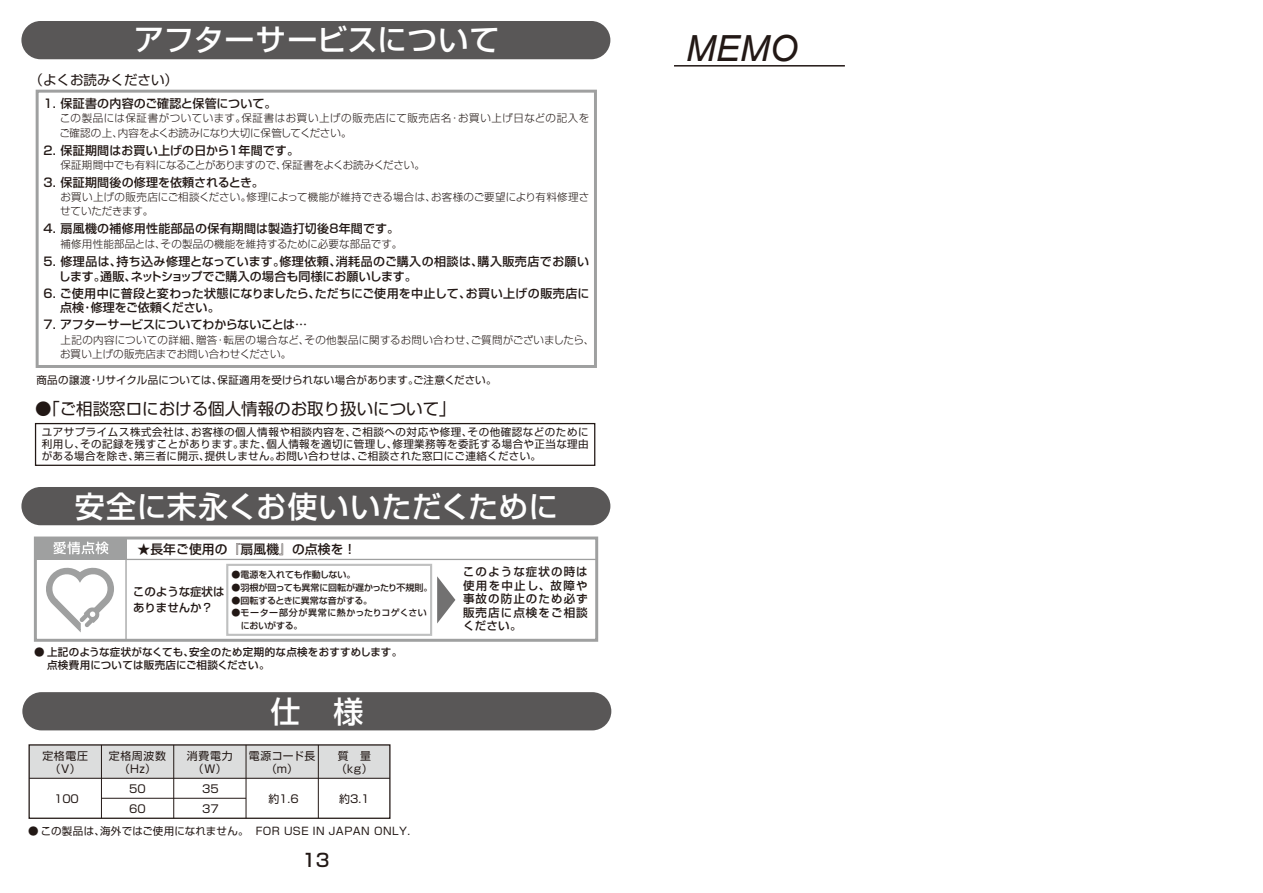
<style>
.page{position:relative;width:1263px;height:893px;background:#fff}
.page>*{position:absolute;margin:0;border:0;box-sizing:border-box;transform-origin:0 0}
.t1{font:italic 36px "Arial";color:#221815}
.t2{font:500 30px "Shin Go Pro";letter-spacing:.015em;color:#fff}
.t3{font:500 18px "Shin Go Pro";color:#221815}
.t4{font:16.5px "Shin Go Pro";color:#221815}
.t5{font:13.5px "Shin Go Pro";color:#221815}
.t6{font:500 12.75px "Shin Go Pro";letter-spacing:.01em;color:#221815}
.t7{font:500 12px/14.7px "Shin Go Pro";letter-spacing:.015em;color:#221815}
.t8{font:500 12px "Shin Go Pro";letter-spacing:-.02em;color:#221815}
.t9{font:500 11.55px/13.5px "Shin Go Pro";letter-spacing:.095em;color:#221815;text-align:justify}
.t10{font:500 11.55px/16.5px "Shin Go Pro";letter-spacing:-.005em;color:#221815}
.t11{font:10.95px/19.8px "Shin Go Pro";color:#221815}
.t12{font:10.8px/13.2px "Shin Go Pro";letter-spacing:.06em;color:#221815;text-align:center}
.t13{font:300 10.5px/14.2px "Shin Go Pro";letter-spacing:.02em;color:#221815}
.t14{font:10.5px/12px "Shin Go Pro";letter-spacing:.035em;color:#221815;text-align:justify}
.t15{font:500 10.5px/13.5px "Shin Go Pro";letter-spacing:.02em;color:#221815}
.t16{font:10.5px "Shin Go Pro";letter-spacing:.015em;color:#221815}
.t17{font:300 10.5px "Shin Go Pro";letter-spacing:-.015em;color:#221815}
.t18{font:500 9px "Shin Go Pro";letter-spacing:-.005em;color:#221815}
.t19{font:500 9px/12.8px "Shin Go Pro";letter-spacing:.035em;color:#221815}
</style>
<div class="page">
<hr style="left:674px;top:65px;width:171px;height:2px;background:#221815">
<div style="left:22px;top:692px;width:589px;height:38px;background:#595757;border-radius:19px"></div>
<div style="left:21px;top:21px;width:589px;height:38px;background:#595757;border-radius:19px"></div>
<div style="left:36px;top:90px;width:561px;height:278px;border:3px solid #9fa0a0"></div>
<div style="left:35px;top:423px;width:560px;height:43px;border:1px solid #221815"></div>
<div style="left:34px;top:536px;width:564px;height:106px;border:3px solid #9fa0a0"></div>
<div style="left:36px;top:539px;width:91px;height:21px;background:#9fa0a0"></div>
<svg style="left:53px;top:541px;width:56px;height:13px"></svg>
<svg style="left:46px;top:567px;width:68px;height:66px"></svg>
<hr style="left:125px;top:539px;width:2px;height:101px;background:#9fa0a0">
<hr style="left:126px;top:559px;width:470px;height:1px;background:#9fa0a0">
<div style="left:226px;top:564px;width:206px;height:72px;border:2px solid #bfc0c0"></div>
<svg style="left:437px;top:576px;width:18px;height:47px"></svg>
<div style="left:21px;top:487px;width:589px;height:38px;background:#595757;border-radius:19px"></div>
<div style="left:29px;top:745px;width:361px;height:33px;background:#dcdddd"></div>
<div style="left:29px;top:744px;width:361px;height:75px;border:1px solid #221815"></div>
<hr style="left:29px;top:778px;width:361px;height:1px;background:#221815">
<hr style="left:101px;top:798px;width:145px;height:1px;background:#221815">
<hr style="left:101px;top:745px;width:1px;height:73px;background:#221815">
<hr style="left:173px;top:745px;width:1px;height:73px;background:#221815">
<hr style="left:246px;top:745px;width:1px;height:73px;background:#221815">
<hr style="left:318px;top:745px;width:1px;height:73px;background:#221815">
<h2 class="t2" style="left:134px;top:15px;width:367px">アフターサービスについて</h2>
<p class="t5" style="left:30px;top:68px;width:150px">（よくお読みください）</p>
<p class="t7" style="left:44px;top:95px;width:235px">1. 保証書の内容のご確認と保管について。</p>
<p class="t13" style="left:59px;top:110px;width:531px">この製品には保証書がついています。保証書はお買い上げの販売店にて販売店名･お買い上げ日などの記入をご確認の上、内容をよくお読みになり大切に保管してください。</p>
<p class="t7" style="left:44px;top:141px;width:257px">2. 保証期間はお買い上げの日から1年間です。</p>
<p class="t17" style="left:61px;top:156px;width:366px">保証期間中でも有料になることがありますので､保証書をよくお読みください。</p>
<p class="t7" style="left:44px;top:173px;width:222px">3. 保証期間後の修理を依頼されるとき。</p>
<p class="t13" style="left:60px;top:189px;width:531px">お買い上げの販売店にご相談ください。修理によって機能が維持できる場合は､お客様のご要望により有料修理させていただきます。</p>
<p class="t7" style="left:44px;top:220px;width:357px">4. 扇風機の補修用性能部品の保有期間は製造打切後8年間です。</p>
<p class="t13" style="left:61px;top:235px;width:343px">補修用性能部品とは､その製品の機能を維持するために必要な部品です。</p>
<p class="t7" style="left:59px;top:253px;width:532px;text-indent:-15px">5. 修理品は、持ち込み修理となっています。修理依頼、消耗品のご購入の相談は、購入販売店でお願いします。通販、ネットショップでご購入の場合も同様にお願いします。</p>
<p class="t7" style="left:60px;top:285px;width:531px;line-height:14.2px;text-indent:-16px">6. ご使用中に普段と変わった状態になりましたら､ただちにご使用を中止して､お買い上げの販売店に点検･修理をご依頼ください。</p>
<p class="t8" style="left:44px;top:315px;width:265px">7. アフターサービスについてわからないことは…</p>
<p class="t13" style="left:60px;top:331px;width:531px">上記の内容についての詳細、贈答･転居の場合など､その他製品に関するお問い合わせ､ご質問がございましたら､お買い上げの販売店までお問い合わせください。</p>
<p class="t16" style="left:36px;top:371px;width:462px">商品の譲渡・リサイクル品については、保証適用を受けられない場合があります。ご注意ください。</p>
<h3 class="t4" style="left:35px;top:395px;width:414px">●｢ご相談窓ロにおける個人情報のお取り扱いについて｣</h3>
<p class="t14" style="left:42px;top:425px;width:548px">ユアサプライムス株式会社は､お客様の個人情報や相談内容を､ご相談への対応や修理､その他確認などのために利用し､その記録を残すことがあります｡また､個人情報を適切に管理し､修理業務等を委託する場合や正当な理由がある場合を除き､第三者に開示､提供しません｡お問い合わせは､ご相談された窓口にご連絡ください。</p>
<h2 class="t2" style="left:75px;top:482px;width:485px">安全に末永くお使いいただくために</h2>
<p class="t6" style="left:138px;top:539px;width:220px">★長年ご使用の『扇風機』の点検を！</p>
<p class="t10" style="left:133px;top:582px;width:93px">このような症状はありませんか？</p>
<p class="t9" style="left:463px;top:564px;width:126px">このような症状の時は使用を中止し、故障や事故の防止のため必ず販売店に点検をご相談ください。</p>
<p class="t18" style="left:232px;top:567px;width:125px">● 電源を入れても作動しない。</p>
<p class="t18" style="left:232px;top:580px;width:202px">● 羽根が回っても異常に回転が遅かったり不規則。</p>
<p class="t18" style="left:232px;top:593px;width:142px">● 回転するときに異常な音がする。</p>
<p class="t19" style="left:241px;top:605px;width:188px;text-indent:-9px">● モーター部分が異常に熱かったりコゲくさいにおいがする。</p>
<p class="t15" style="left:47px;top:643px;width:357px;text-indent:-13px">● 上記のような症状がなくても、安全のため定期的な点検をおすすめします。点検費用については販売店にご相談ください。</p>
<p class="t12" style="left:42px;top:748px;width:47px">定格電圧（V）</p>
<p class="t11" style="left:54px;top:788px;width:26px">100</p>
<p class="t12" style="left:109px;top:748px;width:59px">定格周波数（Hz）</p>
<p class="t11" style="left:129px;top:778px;width:18px">50<br>60</p>
<p class="t12" style="left:187px;top:748px;width:47px">消費電力（W）</p>
<p class="t11" style="left:202px;top:778px;width:18px">35<br>37</p>
<h2 class="t2" style="left:270px;top:687px;width:94px">仕　様</h2>
<p class="t12" style="left:249px;top:748px;width:68px">電源コード長（m）</p>
<p class="t11" style="left:268px;top:788px;width:32px">約1.6</p>
<p class="t12" style="left:336px;top:748px;width:38px;text-align:left">質　量（kg）</p>
<p class="t11" style="left:339px;top:788px;width:32px">約3.1</p>
<p class="t14" style="left:28px;top:823px;width:383px">● この製品は､海外ではご使用になれません。　FOR USE IN JAPAN ONLY.</p>
<h3 class="t3" style="left:302px;top:845px;width:29px">13</h3>
<h1 class="t1" style="left:686px;top:25px;width:113px">MEMO</h1>
</div>
